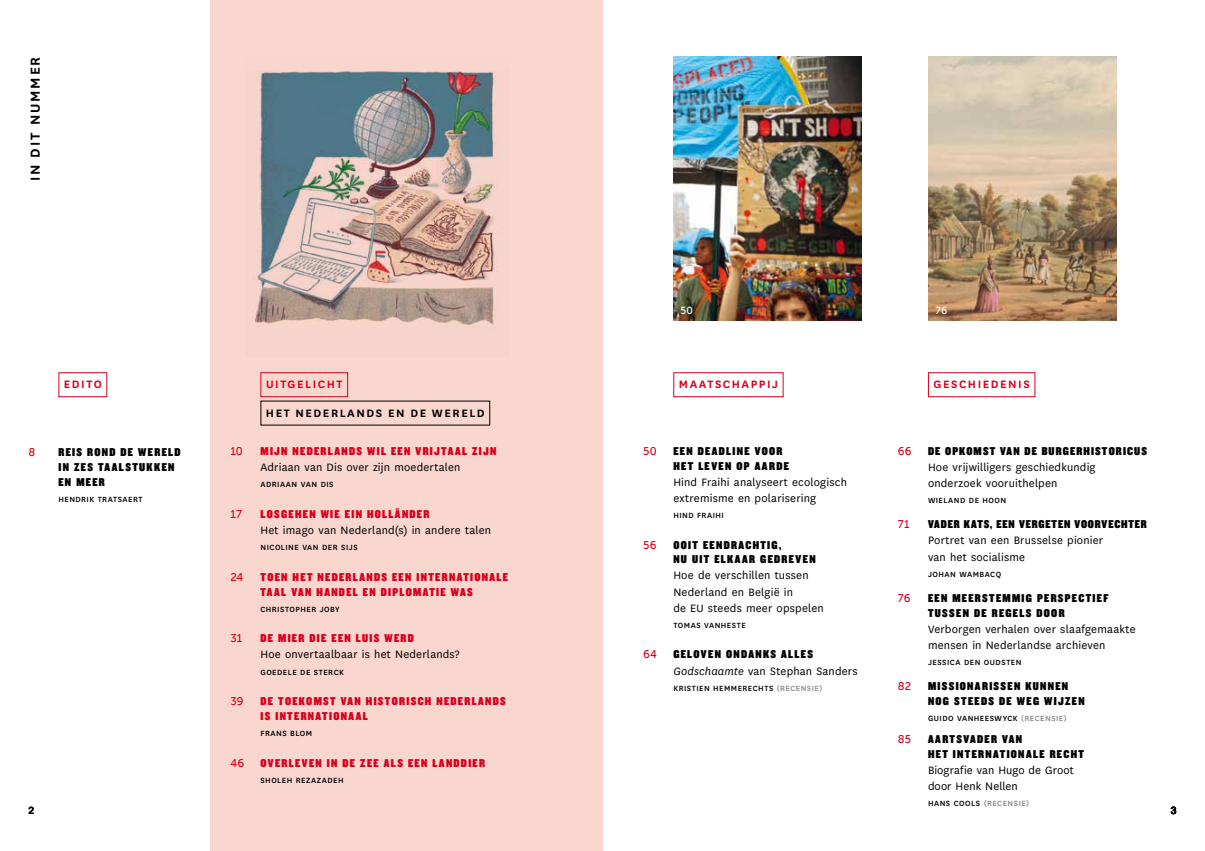
<style>
.page{position:relative;width:1205px;height:851px;background:#fff}
.page>*{position:absolute;margin:0;border:0;box-sizing:border-box;transform-origin:0 0}
.t1{font:600 15.25px "National";letter-spacing:.12em;color:#000}
.t2{font:12.5px/16.1px "National";letter-spacing:.015em;color:#000}
.t3{font:600 12.5px "National";letter-spacing:.12em;color:#d8001c}
.t4{font:600 12.5px "National";letter-spacing:.12em;color:#000}
.t5{font:11.75px/14.8px "Knockout HTF90 Ultmt Welterwt";letter-spacing:.11em;color:#000}
.t6{font:11.75px/14.8px "Knockout HTF90 Ultmt Welterwt";letter-spacing:.11em;color:#d8001c}
.t7{font:11.75px "Knockout HTF90 Ultmt Welterwt";letter-spacing:.07em;color:#000}
.t8{font:11.25px "Museo Sans 500";letter-spacing:.015em;color:#d8001c}
.t9{font:700 10.5px "Helvetica LT Std";color:#000}
.t10{font:10.25px "Museo Sans 500";color:#fff}
.t11{font:500 8.75px "National";letter-spacing:.055em;color:#000}
.t12{font:500 8.75px "National";letter-spacing:.055em;color:#87888a}
.s1{font-style:italic}
.s2{color:#87888a}
.s3{color:#000}
</style>
<div class="page">
<img style="left:673px;top:57px;width:188px;height:264px">
<div style="left:210px;top:0;width:392px;height:850px;background:#fad7ce"></div>
<img style="left:928px;top:57px;width:188px;height:264px">
<div style="left:928px;top:372px;width:107px;height:25px;border:1px solid #d8001c"></div>
<div style="left:673px;top:372px;width:110px;height:25px;border:1px solid #d8001c"></div>
<div style="left:260px;top:372px;width:88px;height:25px;border:1px solid #d8001c"></div>
<div style="left:58px;top:372px;width:49px;height:25px;border:1px solid #d8001c"></div>
<img style="left:252px;top:70px;width:246px;height:260px">
<p class="t1" style="left:25px;top:181px;width:126px;rotate:-90deg">IN DIT NUMMER</p>
<p class="t3" style="left:64px;top:376px;width:39px">EDITO</p>
<p class="t10" style="left:680px;top:304px;width:14px">50</p>
<p class="t10" style="left:935px;top:304px;width:13px">76</p>
<p class="t3" style="left:266px;top:376px;width:78px">UITGELICHT</p>
<p class="t3" style="left:679px;top:376px;width:101px">MAATSCHAPPIJ</p>
<p class="t3" style="left:933px;top:376px;width:98px">GESCHIEDENIS</p>
<p class="t4" style="left:266px;top:404px;width:220px">HET NEDERLANDS EN DE WERELD</p>
<p class="t8" style="left:230px;top:444px;width:14px">10</p>
<p class="t6" style="left:260px;top:443px;width:237px">MIJN NEDERLANDS WIL EEN VRIJTAAL ZIJN</p>
<p class="t2" style="left:260px;top:458px;width:201px">Adriaan van Dis over zijn moedertalen</p>
<p class="t11" style="left:260px;top:478px;width:75px">ADRIAAN VAN DIS</p>
<p class="t8" style="left:230px;top:507px;width:13px">17</p>
<p class="t6" style="left:260px;top:506px;width:170px">LOSGEHEN WIE EIN HOLLÄNDER</p>
<p class="t2" style="left:260px;top:521px;width:232px">Het imago van Nederland(s) in andere talen</p>
<p class="t11" style="left:260px;top:541px;width:99px">NICOLINE VAN DER SIJS</p>
<p class="t8" style="left:230px;top:570px;width:15px">24</p>
<p class="t6" style="left:260px;top:569px;width:249px">TOEN HET NEDERLANDS EEN INTERNATIONALE<br>TAAL VAN HANDEL EN DIPLOMATIE WAS</p>
<p class="t11" style="left:260px;top:603px;width:81px">CHRISTOPHER JOBY</p>
<p class="t8" style="left:230px;top:632px;width:13px">31</p>
<p class="t6" style="left:260px;top:631px;width:155px">DE MIER DIE EEN LUIS WERD</p>
<p class="t2" style="left:260px;top:646px;width:201px">Hoe onvertaalbaar is het Nederlands?</p>
<p class="t11" style="left:260px;top:665px;width:85px">GOEDELE DE STERCK</p>
<p class="t8" style="left:230px;top:695px;width:15px">39</p>
<p class="t6" style="left:260px;top:694px;width:247px">DE TOEKOMST VAN HISTORISCH NEDERLANDS<br>IS INTERNATIONAAL</p>
<p class="t11" style="left:260px;top:727px;width:53px">FRANS BLOM</p>
<p class="t8" style="left:230px;top:756px;width:15px">46</p>
<p class="t6" style="left:260px;top:756px;width:226px">OVERLEVEN IN DE ZEE ALS EEN LANDDIER</p>
<p class="t11" style="left:260px;top:774px;width:85px">SHOLEH REZAZADEH</p>
<p class="t8" style="left:643px;top:444px;width:15px">50</p>
<p class="t5" style="left:673px;top:443px;width:117px">EEN DEADLINE VOOR<br>HET LEVEN OP AARDE</p>
<p class="t2" style="left:673px;top:473px;width:175px">Hind Fraihi analyseert ecologisch extremisme en polarisering</p>
<p class="t11" style="left:673px;top:509px;width:52px">HIND FRAIHI</p>
<p class="t8" style="left:643px;top:538px;width:15px">56</p>
<p class="t5" style="left:673px;top:537px;width:144px">OOIT EENDRACHTIG,<br>NU UIT ELKAAR GEDREVEN</p>
<p class="t2" style="left:673px;top:567px;width:152px">Hoe de verschillen tussen<br>Nederland en België in<br>de EU steeds meer opspelen</p>
<p class="t11" style="left:673px;top:619px;width:74px">TOMAS VANHESTE</p>
<p class="t8" style="left:643px;top:648px;width:15px">64</p>
<p class="t5" style="left:673px;top:647px;width:141px">GELOVEN ONDANKS ALLES</p>
<p class="t2" style="left:673px;top:662px;width:186px"><span class="s1">Godschaamte</span> van Stephan Sanders</p>
<p class="t11" style="left:673px;top:682px;width:150px">KRISTIEN HEMMERECHTS <span class="s2">(RECENSIE)</span></p>
<p class="t8" style="left:898px;top:444px;width:15px">66</p>
<p class="t5" style="left:928px;top:443px;width:220px">DE OPKOMST VAN DE BURGERHISTORICUS</p>
<p class="t2" style="left:928px;top:458px;width:169px">Hoe vrijwilligers geschiedkundig onderzoek vooruithelpen</p>
<p class="t11" style="left:928px;top:494px;width:80px">WIELAND DE HOON</p>
<p class="t8" style="left:898px;top:518px;width:13px">71</p>
<p class="t7" style="left:928px;top:518px;width:220px">VADER KATS, EEN VERGETEN VOORVECHTER</p>
<p class="t2" style="left:928px;top:532px;width:177px">Portret van een Brusselse pionier van het socialisme</p>
<p class="t11" style="left:928px;top:568px;width:75px">JOHAN WAMBACQ</p>
<p class="t8" style="left:898px;top:592px;width:14px">76</p>
<p class="t5" style="left:928px;top:591px;width:182px">EEN MEERSTEMMIG PERSPECTIEF<br>TUSSEN DE REGELS DOOR</p>
<p class="t2" style="left:928px;top:620px;width:209px">Verborgen verhalen over slaafgemaakte mensen in Nederlandse archieven</p>
<p class="t11" style="left:928px;top:656px;width:95px">JESSICA DEN OUDSTEN</p>
<p class="t8" style="left:898px;top:680px;width:15px">82</p>
<p class="t5" style="left:928px;top:679px;width:158px">MISSIONARISSEN KUNNEN<br>NOG STEEDS DE WEG WIJZEN</p>
<p class="t11" style="left:928px;top:712px;width:140px">GUIDO VANHEESWYCK <span class="s2">(RECENSIE)</span></p>
<p class="t8" style="left:898px;top:733px;width:15px">85</p>
<p class="t5" style="left:928px;top:732px;width:157px">AARTSVADER VAN<br>HET INTERNATIONALE RECHT</p>
<p class="t2" style="left:928px;top:761px;width:147px">Biografie van Hugo de Groot door Henk Nellen</p>
<p class="t12" style="left:928px;top:797px;width:103px"><span class="s3">HANS COOLS</span> (RECENSIE)</p>
<p class="t8" style="left:28px;top:446px;width:8px">8</p>
<p class="t5" style="left:58px;top:445px;width:124px">REIS ROND DE WERELD<br>IN ZES TAALSTUKKEN<br>EN MEER</p>
<p class="t11" style="left:58px;top:493px;width:86px">HENDRIK TRATSAERT</p>
<p class="t9" style="left:28px;top:803px;width:7px">2</p>
<p class="t9" style="left:1171px;top:803px;width:7px">3</p>
</div>
